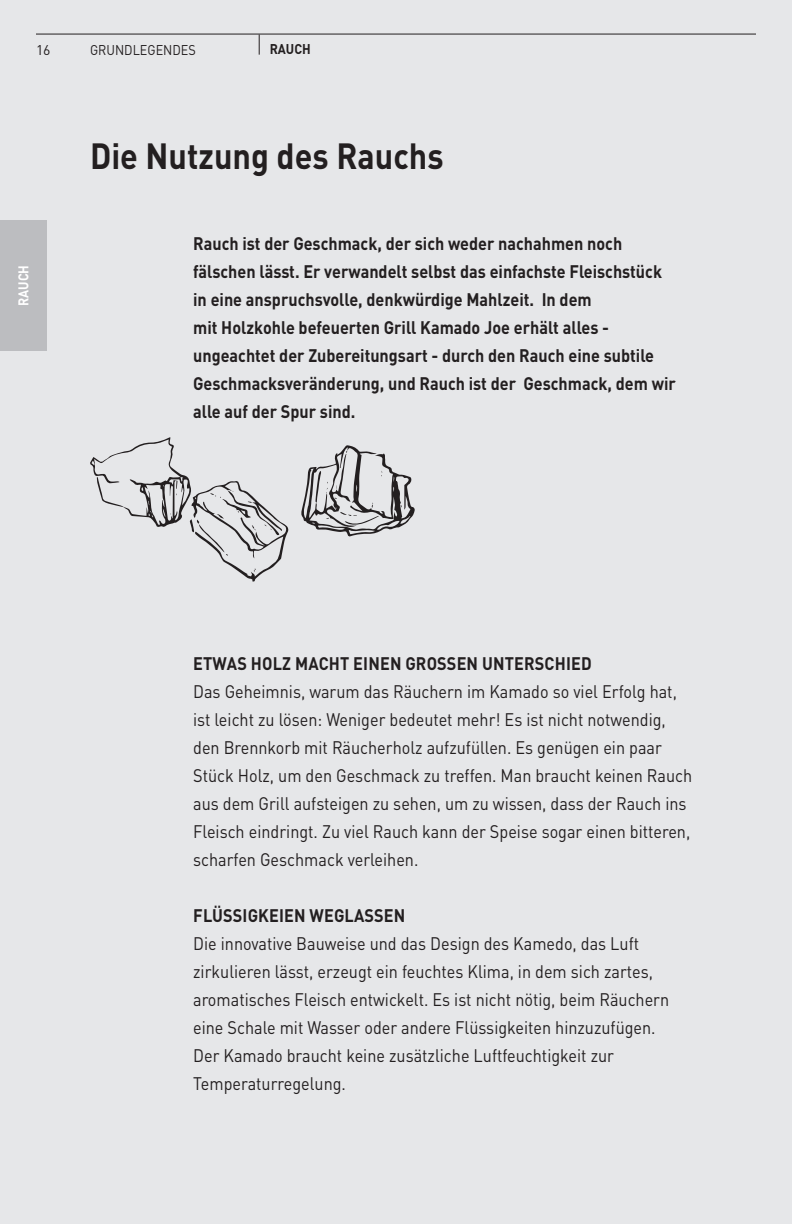
<style>
.page{position:relative;width:792px;height:1224px;background:#e6e7e9}
.page>*{position:absolute;margin:0;border:0;box-sizing:border-box;transform-origin:0 0}
.t1{font:700 36px "DIN Pro";color:#231f20;scale:.9 1}
.t2{font:18px/28px "DIN Pro";color:#231f20;scale:.9 1}
.t3{font:700 18px/28px "DIN Pro";color:#231f20;scale:.9 1}
.t4{font:14px "DIN Pro";color:#231f20;scale:.9 1}
.t5{font:700 14px "DIN Pro";color:#231f20;scale:.9 1}
.t6{font:700 14px "DIN Pro";color:#fff;scale:.9 1}
.t7{font:14px "DIN Pro";color:#231f20}
</style>
<div class="page">
<hr style="left:36px;top:34px;width:720px;height:1px;background:#231f20">
<svg style="left:259px;top:35px;width:1px;height:20px"></svg>
<svg style="left:301px;top:445px;width:114px;height:92px"></svg>
<svg style="left:90px;top:437px;width:199px;height:145px"></svg>
<div style="left:0;top:220px;width:46px;height:131px;background:#bcbdc0"></div>
<p class="t7" style="left:36px;top:40px;width:16px">16</p>
<p class="t4" style="left:90px;top:40px;width:119px">GRUNDLEGENDES</p>
<p class="t5" style="left:270px;top:40px;width:47px">RAUCH</p>
<p class="t6" style="left:14px;top:306px;width:47px;rotate:-90deg">RAUCH</p>
<p class="t1" style="left:90px;top:131px;width:394px">Die Nutzung des Rauchs</p>
<p class="t3" style="left:193px;top:229px;width:538px">Rauch ist der Geschmack, der sich weder nachahmen noch fälschen lässt. Er verwandelt selbst das einfachste Fleischstück in eine anspruchsvolle, denkwürdige Mahlzeit. In dem<br>mit Holzkohle befeuerten Grill Kamado Joe erhält alles - ungeachtet der Zubereitungsart - durch den Rauch eine subtile Geschmacksveränderung, und Rauch ist der Geschmack, dem wir alle auf der Spur sind.</p>
<p class="t3" style="left:193px;top:649px;width:444px">ETWAS HOLZ MACHT EINEN GROSSEN UNTERSCHIED</p>
<p class="t2" style="left:193px;top:677px;width:556px">Das Geheimnis, warum das Räuchern im Kamado so viel Erfolg hat, ist leicht zu lösen: Weniger bedeutet mehr! Es ist nicht notwendig, den Brennkorb mit Räucherholz aufzufüllen. Es genügen ein paar Stück Holz, um den Geschmack zu treffen. Man braucht keinen Rauch aus dem Grill aufsteigen zu sehen, um zu wissen, dass der Rauch ins Fleisch eindringt. Zu viel Rauch kann der Speise sogar einen bitteren, scharfen Geschmack verleihen.</p>
<p class="t3" style="left:193px;top:901px;width:237px">FLÜSSIGKEIEN WEGLASSEN</p>
<p class="t2" style="left:193px;top:929px;width:530px">Die innovative Bauweise und das Design des Kamedo, das Luft zirkulieren lässt, erzeugt ein feuchtes Klima, in dem sich zartes, aromatisches Fleisch entwickelt. Es ist nicht nötig, beim Räuchern eine Schale mit Wasser oder andere Flüssigkeiten hinzuzufügen.<br>Der Kamado braucht keine zusätzliche Luftfeuchtigkeit zur Temperaturregelung.</p>
</div>
